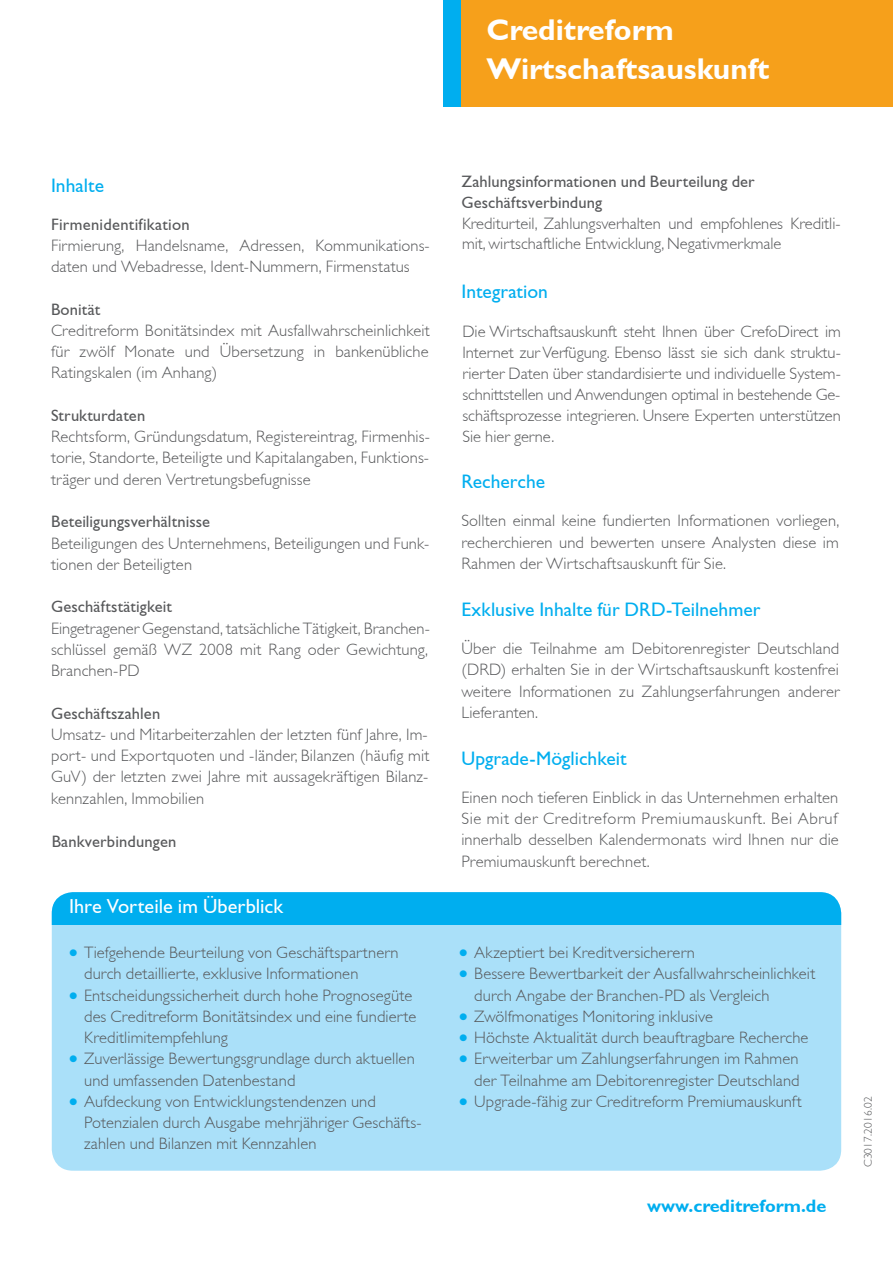
<style>
.page{position:relative;width:893px;height:1263px;background:#fff}
.page>*{position:absolute;margin:0;border:0;box-sizing:border-box;transform-origin:0 0}
.t1{font:700 30px/39px "Gill Sans";color:#fff}
.t2{font:20.25px "Gill Sans";color:#fff}
.t3{font:19.5px "Gill Sans";color:#00aeef}
.t4{font:700 18px "Gill Sans";color:#00aeef}
.t5{font:300 16.5px/21.3px "Gill Sans";letter-spacing:.01em;color:#57585a}
.t6{font:16.5px/21.3px "Gill Sans";letter-spacing:.01em;color:#57585a}
.t7{font:300 11.25px "Gill Sans";letter-spacing:.025em;color:#57585a}
.s1{font-weight:400}
.s2{font-weight:700;font-size:24px;color:#00aeef}
</style>
<div class="page">
<div style="left:455px;top:0;width:438px;height:106px;background:#f6a01b"></div>
<div style="left:444px;top:0;width:17px;height:106px;background:#00aeef"></div>
<div style="left:52px;top:892px;width:789px;height:279px;background:#aae0f9;border-radius:21px"></div>
<div style="left:52px;top:892px;width:789px;height:33px;background:#00aeef"></div>
<p class="t1" style="left:486px;top:10px;width:284px">Creditreform<br>Wirtschaftsauskunft</p>
<p class="t3" style="left:51px;top:174px;width:55px">Inhalte</p>
<p class="t6" style="left:461px;top:171px;width:295px">Zahlungsinformationen und Beurteilung der<br>Geschäftsverbindung</p>
<p class="t6" style="left:51px;top:213px;width:140px">Firmenidentifikation</p>
<p class="t5" style="left:462px;top:214px;width:380px;line-height:19.8px">Krediturteil, Zahlungsverhalten und empfohlenes Kreditli&shy;mit, wirtschaftliche Entwicklung, Negativmerkmale</p>
<p class="t5" style="left:51px;top:235px;width:380px">Firmierung, Handelsname, Adressen, Kommunikations&shy;daten und Webadresse, Ident-Nummern, Firmenstatus</p>
<p class="t5" style="left:51px;top:298px;width:380px"><span class="s1">Bonität<br></span>Creditreform Bonitätsindex mit Ausfallwahrscheinlichkeit für zwölf Monate und Übersetzung in bankenübliche Ratingskalen (im Anhang)</p>
<p class="t5" style="left:51px;top:405px;width:380px"><span class="s1">Strukturdaten<br></span>Rechtsform, Gründungsdatum, Registereintrag, Firmenhis&shy;torie, Standorte, Beteiligte und Kapitalangaben, Funktions&shy;träger und deren Vertretungsbefugnisse</p>
<p class="t5" style="left:51px;top:511px;width:380px"><span class="s1">Beteiligungsverhältnisse<br></span>Beteiligungen des Unternehmens, Beteiligungen und Funk&shy;tionen der Beteiligten</p>
<p class="t5" style="left:51px;top:596px;width:380px"><span class="s1">Geschäftstätigkeit<br></span>Eingetragener Gegenstand, tatsächliche Tätigkeit, Branchen&shy;schlüssel gemäß WZ 2008 mit Rang oder Gewichtung, Branchen-PD</p>
<p class="t5" style="left:51px;top:702px;width:378px"><span class="s1">Geschäftszahlen<br></span>Umsatz- und Mitarbeiterzahlen der letzten fünf Jahre, Im-</p>
<p class="t5" style="left:51px;top:766px;width:379px">GuV) der letzten zwei Jahre mit aussagekräftigen Bilanz&shy;kennzahlen, Immobilien</p>
<p class="t3" style="left:461px;top:280px;width:88px">Integration</p>
<p class="t5" style="left:462px;top:321px;width:380px;text-align:justify">Die Wirtschaftsauskunft steht Ihnen über CrefoDirect im Internet zur Verfügung. Ebenso lässt sie sich dank struktu&shy;rierter Daten über standardisierte und individuelle System&shy;schnittstellen und Anwendungen optimal in bestehende Ge&shy;schäftsprozesse integrieren. Unsere Experten unterstützen Sie hier gerne.</p>
<p class="t3" style="left:461px;top:471px;width:85px">Recherche</p>
<p class="t5" style="left:461px;top:510px;width:379px;text-align:justify">Sollten einmal keine fundierten Informationen vorliegen, recherchieren und bewerten unsere Analysten diese im Rahmen der Wirtschaftsauskunft für Sie.</p>
<p class="t3" style="left:461px;top:598px;width:301px">Exklusive Inhalte für DRD-Teilnehmer</p>
<p class="t5" style="left:461px;top:638px;width:380px;text-align:justify">Über die Teilnahme am Debitorenregister Deutschland (DRD) erhalten Sie in der Wirtschaftsauskunft kostenfrei weitere Informationen zu Zahlungserfahrungen anderer Lieferanten.</p>
<p class="t3" style="left:461px;top:747px;width:167px">Upgrade-Möglichkeit</p>
<p class="t5" style="left:461px;top:786px;width:379px;text-align:justify">Einen noch tieferen Einblick in das Unternehmen erhalten Sie mit der Creditreform Premiumauskunft. Bei Abruf innerhalb desselben Kalendermonats wird Ihnen nur die Premiumauskunft berechnet.</p>
<p class="t5" style="left:51px;top:745px;width:380px">port- und Exportquoten und -länder, Bilanzen (häufig mit</p>
<p class="t6" style="left:52px;top:830px;width:126px">Bankverbindungen</p>
<p class="t2" style="left:69px;top:894px;width:216px">Ihre Vorteile im Überblick</p>
<p class="t5" style="left:84px;top:942px;width:316px;text-indent:-15px"><span class="s2">•</span> Tiefgehende Beurteilung von Geschäftspartnern durch detaillierte, exklusive Informationen</p>
<p class="t5" style="left:84px;top:984px;width:334px;text-indent:-15px"><span class="s2">•</span> Entscheidungssicherheit durch hohe Prognosegüte des Creditreform Bonitätsindex und eine fundierte<br>Kreditlimitempfehlung</p>
<p class="t5" style="left:84px;top:1048px;width:332px;text-indent:-15px"><span class="s2">•</span> Zuverlässige Bewertungsgrundlage durch aktuellen und umfassenden Datenbestand</p>
<p class="t5" style="left:84px;top:1091px;width:339px;text-indent:-15px"><span class="s2">•</span> Aufdeckung von Entwicklungstendenzen und<br>Potenzialen durch Ausgabe mehrjähriger Geschäfts&shy;zahlen und Bilanzen mit Kennzahlen</p>
<p class="t5" style="left:459px;top:942px;width:237px"><span class="s2">•</span> Akzeptiert bei Kreditversicherern</p>
<p class="t5" style="left:474px;top:963px;width:343px;text-indent:-15px"><span class="s2">•</span> Bessere Bewertbarkeit der Ausfallwahrscheinlichkeit durch Angabe der Branchen-PD als Vergleich</p>
<p class="t5" style="left:459px;top:1005px;width:255px"><span class="s2">•</span> Zwölfmonatiges Monitoring inklusive</p>
<p class="t5" style="left:459px;top:1027px;width:351px"><span class="s2">•</span> Höchste Aktualität durch beauftragbare Recherche</p>
<p class="t5" style="left:459px;top:1048px;width:342px;text-align:right"><span class="s2">•</span> Erweiterbar um Zahlungserfahrungen im Rahmen der Teilnahme am Debitorenregister Deutschland</p>
<p class="t5" style="left:459px;top:1091px;width:344px"><span class="s2">•</span> Upgrade-fähig zur Creditreform Premiumauskunft</p>
<p class="t4" style="left:647px;top:1195px;width:181px">www.creditreform.de</p>
<p class="t7" style="left:861px;top:1167px;width:73px;rotate:-90deg">C3017.2016.02</p>
</div>
